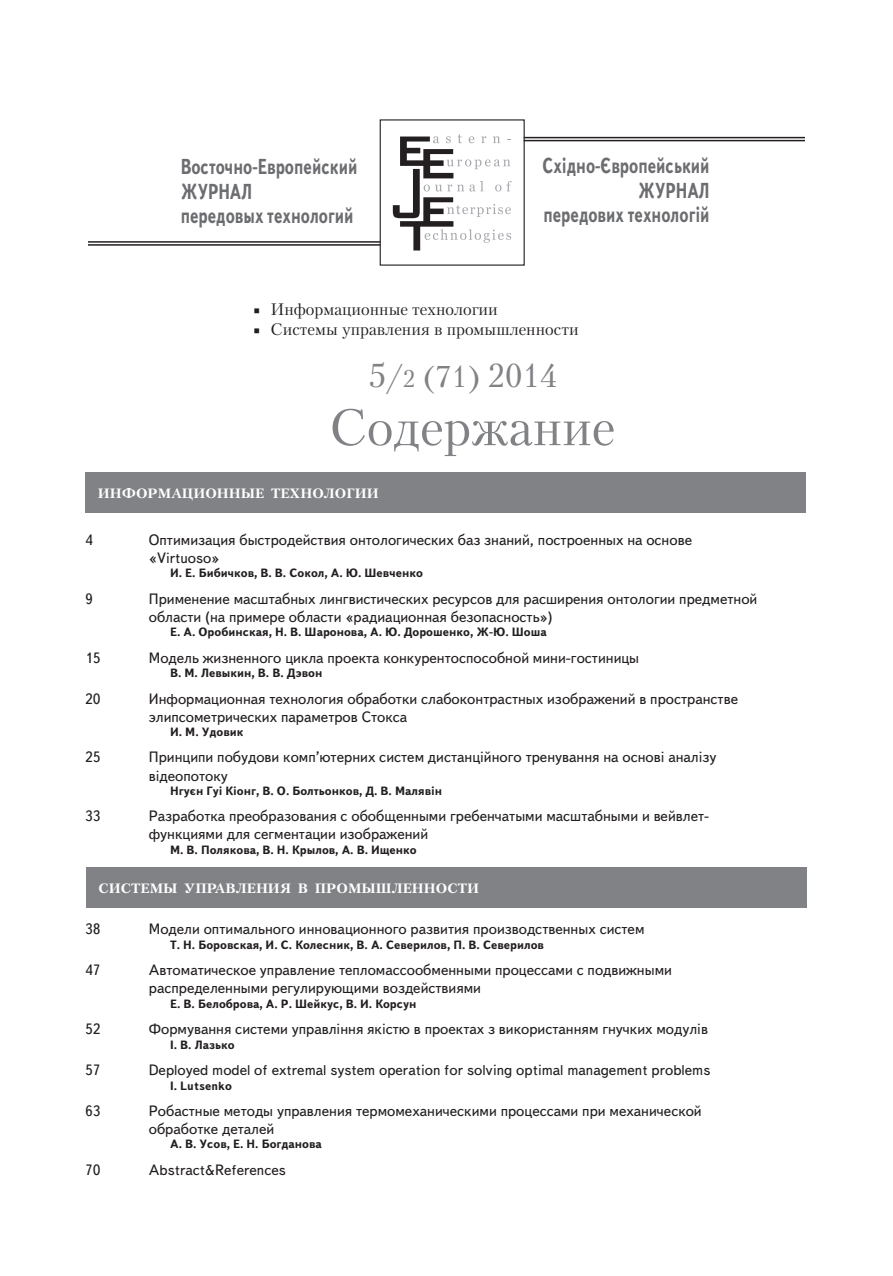
<style>
.page{position:relative;width:893px;height:1276px;background:#fff}
.page>*{position:absolute;margin:0;border:0;box-sizing:border-box;transform-origin:0 0}
.t1{font:51px "Petersburg C";color:#808285}
.t2{font:33px "Petersburg C";color:#808285}
.t3{font:700 21.6px/24.8px "Text Book C";color:#6c6d70;scale:.74 1}
.t4{font:16.5px "Petersburg C";color:#231f20}
.TOC-1{font:15px/18px "Text Book C";color:#231f20}
.t5{font:700 13.5px "Petersburg C";letter-spacing:.01em;color:#fff;scale:1.04 1}
.TOC-2{font:700 12px "Text Book C";color:#231f20}
.s1{font-family:"Minion Pro"}
.s2{font-size:24px}
.s3{font-size:30px}
</style>
<div class="page">
<div style="left:380px;top:119px;width:145px;height:147px;border:1px solid #231f20"></div>
<svg style="left:393px;top:134px;width:119px;height:116px"></svg>
<hr style="left:524px;top:137px;width:281px;height:1px;background:#231f20">
<hr style="left:524px;top:140px;width:281px;height:1px;background:#231f20">
<hr style="left:88px;top:241px;width:292px;height:2px;background:#231f20">
<hr style="left:88px;top:244px;width:292px;height:2px;background:#231f20">
<div style="left:85px;top:472px;width:721px;height:41px;background:#808285"></div>
<div style="left:86px;top:867px;width:720px;height:41px;background:#808285"></div>
<p class="t3" style="left:181px;top:154px;width:240px">Восточно-Европейский<br>ЖУРНАЛ<br>передовых технологий</p>
<p class="t3" style="left:543px;top:153px;width:227px;text-align:right">Східно-Європейський<br>ЖУРНАЛ<br>передових технологій</p>
<p class="t4" style="left:253px;top:299px;width:246px"><span class="s1">■</span> Информационные технологии</p>
<p class="t4" style="left:253px;top:319px;width:327px"><span class="s1">■</span> Системы управления в промышленности</p>
<p class="t2" style="left:369px;top:356px;width:190px">5/<span class="s2">2</span> <span class="s3">(71)</span> 2014</p>
<p class="t1" style="left:329px;top:397px;width:288px">Содержание</p>
<p class="t5" style="left:98px;top:485px;width:271px">ИНФОРМАЦИОННЫЕ ТЕХНОЛОГИИ</p>
<p class="TOC-1" style="left:85px;top:531px;width:9px">4</p>
<p class="TOC-1" style="left:149px;top:531px;width:545px">Оптимизация быстродействия онтологических баз знаний, построенных на основе «Virtuoso»</p>
<p class="TOC-2" style="left:170px;top:566px;width:254px">И. Е. Бибичков, В. В. Сокол, А. Ю. Шевченко</p>
<p class="TOC-1" style="left:85px;top:590px;width:9px">9</p>
<p class="TOC-1" style="left:149px;top:590px;width:610px">Применение масштабных лингвистических ресурсов для расширения онтологии предметной области (на примере области «радиационная безопасность»)</p>
<p class="TOC-2" style="left:170px;top:625px;width:378px">Е. А. Оробинская, Н. В. Шаронова, А. Ю. Дорошенко, Ж-Ю. Шоша</p>
<p class="TOC-1" style="left:85px;top:649px;width:17px">15</p>
<p class="TOC-1" style="left:149px;top:649px;width:492px">Модель жизненного цикла проекта конкурентоспособной мини-гостиницы</p>
<p class="TOC-2" style="left:170px;top:666px;width:154px">В. М. Левыкин, В. В. Дэвон</p>
<p class="TOC-1" style="left:85px;top:689px;width:17px">20</p>
<p class="TOC-1" style="left:149px;top:689px;width:591px">Информационная технология обработки слабоконтрастных изображений в пространстве элипсометрических параметров Стокса</p>
<p class="TOC-2" style="left:170px;top:725px;width:75px">И. М. Удовик</p>
<p class="TOC-1" style="left:85px;top:748px;width:17px">25</p>
<p class="TOC-1" style="left:149px;top:748px;width:569px">Принципи побудови комп’ютерних систем дистанційного тренування на основі аналізу відеопотоку</p>
<p class="TOC-2" style="left:170px;top:784px;width:274px">Нгуєн Гуі Кіонг, В. О. Болтьонков, Д. В. Малявін</p>
<p class="TOC-1" style="left:85px;top:807px;width:17px">33</p>
<p class="TOC-1" style="left:149px;top:807px;width:562px">Разработка преобразования с обобщенными гребенчатыми масштабными и вейвлет&shy;функциями для сегментации изображений</p>
<p class="TOC-2" style="left:170px;top:843px;width:248px">М. В. Полякова, В. Н. Крылов, А. В. Ищенко</p>
<p class="t5" style="left:98px;top:880px;width:367px">СИСТЕМЫ УПРАВЛЕНИЯ В ПРОМЫШЛЕННОСТИ</p>
<p class="TOC-1" style="left:85px;top:920px;width:17px">38</p>
<p class="TOC-1" style="left:149px;top:920px;width:497px">Модели оптимального инновационного развития производственных систем</p>
<p class="TOC-2" style="left:170px;top:937px;width:375px">Т. Н. Боровская, И. С. Колесник, В. А. Северилов, П. В. Северилов</p>
<p class="TOC-1" style="left:85px;top:961px;width:17px">47</p>
<p class="TOC-1" style="left:149px;top:961px;width:525px">Автоматическое управление тепломассообменными процессами с подвижными распределенными регулирующими воздействиями</p>
<p class="TOC-2" style="left:170px;top:996px;width:248px">Е. В. Белоброва, А. Р. Шейкус, В. И. Корсун</p>
<p class="TOC-1" style="left:85px;top:1020px;width:17px">52</p>
<p class="TOC-1" style="left:149px;top:1020px;width:561px">Формування системи управління якістю в проектах з використанням гнучких модулів</p>
<p class="TOC-2" style="left:170px;top:1037px;width:66px">І. В. Лазько</p>
<p class="TOC-1" style="left:85px;top:1061px;width:17px">57</p>
<p class="TOC-1" style="left:149px;top:1061px;width:563px">Deployed model of extremal system operation for solving optimal management problems</p>
<p class="TOC-2" style="left:170px;top:1078px;width:63px">I. Lutsenko</p>
<p class="TOC-1" style="left:85px;top:1102px;width:17px">63</p>
<p class="TOC-1" style="left:149px;top:1102px;width:554px">Робастные методы управления термомеханическими процессами при механической обработке деталей</p>
<p class="TOC-2" style="left:170px;top:1137px;width:153px">А. В. Усов, Е. Н. Богданова</p>
<p class="TOC-1" style="left:85px;top:1161px;width:17px">70</p>
<p class="TOC-1" style="left:149px;top:1161px;width:138px">Abstract&amp;References</p>
</div>
